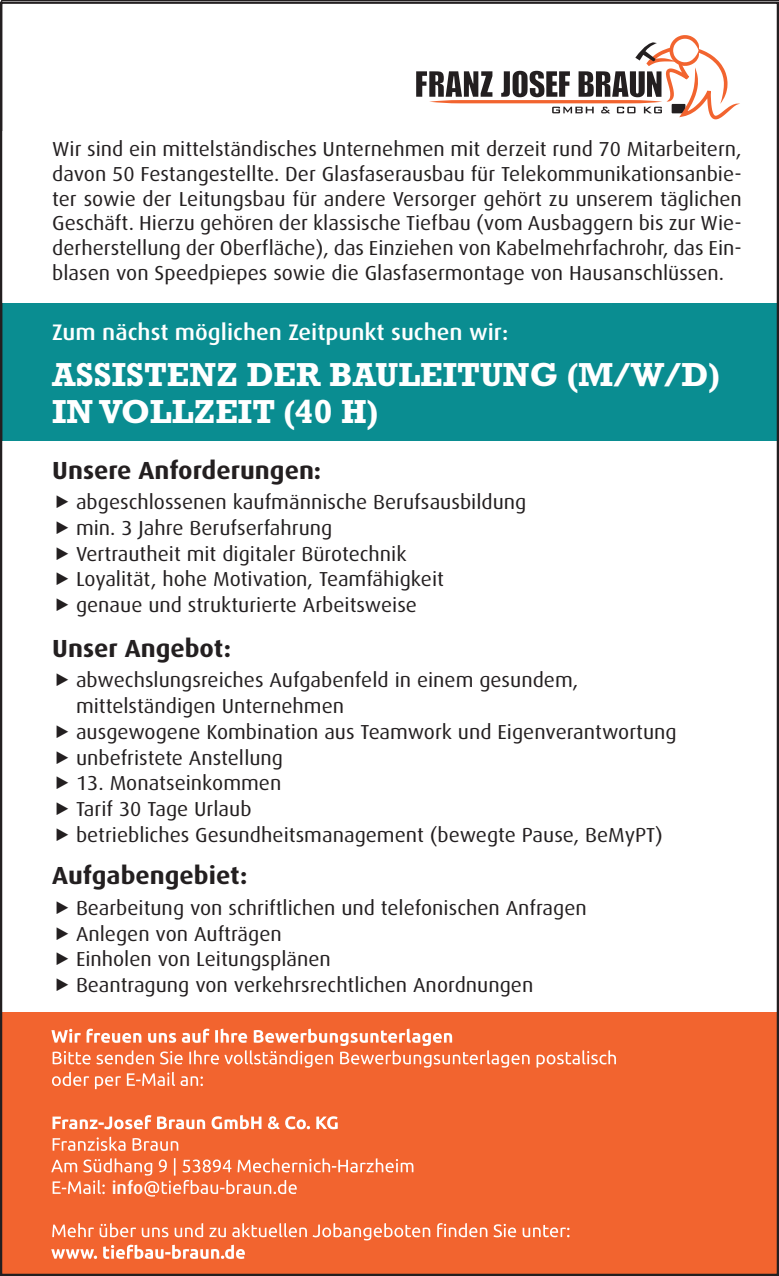
<style>
.page{position:relative;width:779px;height:1276px;background:#fff}
.page>*{position:absolute;margin:0;border:0;box-sizing:border-box;transform-origin:0 0}
.t1{font:700 33.75px/37.1px "Rockwell";color:#fff}
.t2{font:700 24.75px "Dax";color:#231f20;scale:1.05 1}
.t3{font:500 22.5px "Dax";color:#fff;scale:1.05 1}
.t4{font:20.25px/25.9px "Dax";color:#231f20;scale:1.05 1}
.t5{font:500 18px "Dax";color:#fff;scale:1.05 1}
</style>
<div class="page">
<svg style="left:1px;top:0;width:777px;height:120px"></svg>
<div style="left:3px;top:303px;width:772px;height:137px;background:#0a8d91"></div>
<svg style="left:3px;top:1013px;width:772px;height:260px;background:#f26d3b"></svg>
<p class="t4" style="left:52px;top:137px;width:658px;line-height:24.8px;text-align:justify">Wir sind ein mittelständisches Unternehmen mit derzeit rund 70 Mitarbeitern, davon 50 Festangestellte. Der Glasfaserausbau für Telekommunikationsanbie&shy;ter sowie der Leitungsbau für andere Versorger gehört zu unserem täglichen Geschäft. Hierzu gehören der klassische Tiefbau (vom Ausbaggern bis zur Wie&shy;derherstellung der Oberfläche), das Einziehen von Kabelmehrfachrohr, das Ein&shy;blasen von Speedpiepes sowie die Glasfasermontage von Hausanschlüssen.</p>
<p class="t3" style="left:52px;top:319px;width:436px">Zum nächst möglichen Zeitpunkt suchen wir:</p>
<h1 class="t1" style="left:52px;top:355px;width:669px">ASSISTENZ DER BAULEITUNG (M/W/D)<br>IN VOLLZEIT (40 H)</h1>
<p class="t2" style="left:52px;top:456px;width:257px">Unsere Anforderungen:</p>
<p class="t4" style="left:76px;top:489px;width:430px">abgeschlossenen kaufmännische Berufsausbildung min. 3 Jahre Berufserfahrung<br>Vertrautheit mit digitaler Bürotechnik<br>Loyalität, hohe Motivation, Teamfähigkeit<br>genaue und strukturierte Arbeitsweise</p>
<p class="t2" style="left:52px;top:634px;width:172px">Unser Angebot:</p>
<p class="t4" style="left:76px;top:667px;width:573px">abwechslungsreiches Aufgabenfeld in einem gesundem, mittelständigen Unternehmen<br>ausgewogene Kombination aus Teamwork und Eigenverantwortung unbefristete Anstellung</p>
<p class="t4" style="left:76px;top:770px;width:560px">13. Monatseinkommen<br>Tarif 30 Tage Urlaub<br>betriebliches Gesundheitsmanagement (bewegte Pause, BeMyPT)</p>
<p class="t2" style="left:52px;top:862px;width:187px">Aufgabengebiet:</p>
<p class="t4" style="left:76px;top:895px;width:488px">Bearbeitung von schriftlichen und telefonischen Anfragen Anlegen von Aufträgen<br>Einholen von Leitungsplänen<br>Beantragung von verkehrsrechtlichen Anordnungen</p>
<p class="t5" style="left:112px;top:1178px;width:32px">info</p>
</div>
